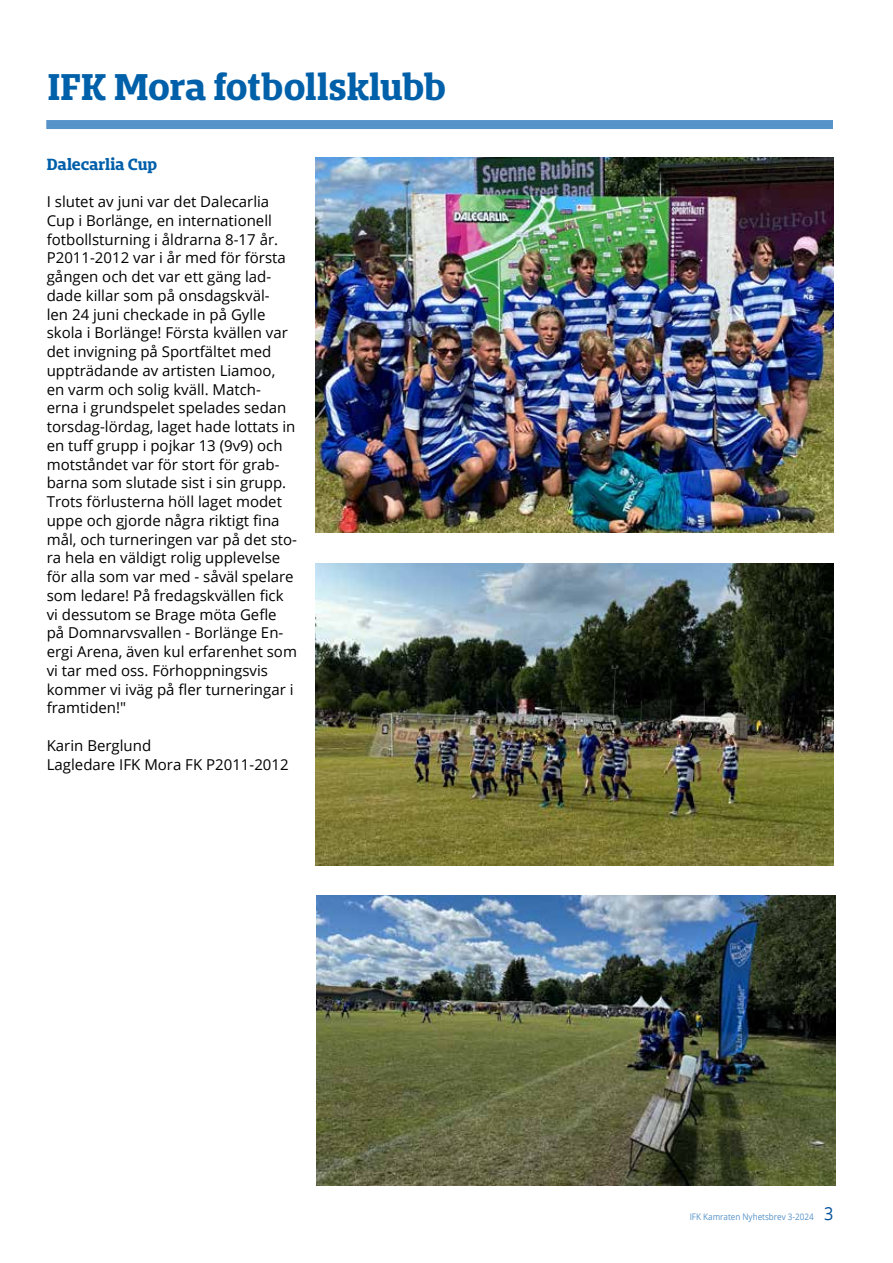
<style>
.page{position:relative;width:893px;height:1263px;background:#fff}
.page>*{position:absolute;margin:0;border:0;box-sizing:border-box;transform-origin:0 0}
.t1{font:700 34.5px "Bommer Slab";letter-spacing:-.005em;color:#0060a9}
.t2{font:15px/18.8px "Open Sans";color:#000}
.t3{font:700 15px "Bommer Slab";color:#005faa}
.t4{font:9px "Open Sans";color:#5693c9;scale:.9 1}
.s1{font-size:18px;color:#004f9a}
</style>
<div class="page">
<img style="left:315px;top:563px;width:518px;height:302px">
<div style="left:46px;top:120px;width:787px;height:9px;background:#5693c9"></div>
<img style="left:315px;top:158px;width:518px;height:375px">
<img style="left:317px;top:895px;width:518px;height:291px">
<h1 class="t1" style="left:48px;top:61px;width:400px">IFK Mora fotbollsklubb</h1>
<p class="t3" style="left:47px;top:153px;width:112px">Dalecarlia Cup</p>
<p class="t2" style="left:47px;top:192px;width:252px">I slutet av juni var det Dalecarlia Cup i Borlänge, en internationell fotbollsturning i åldrarna 8-17 år.<br>P2011-2012 var i år med för första gången och det var ett gäng lad&shy;dade killar som på onsdagskväl-<br>len 24 juni checkade in på Gylle skola i Borlänge! Första kvällen var det invigning på Sportfältet med uppträdande av artisten Liamoo,<br>en varm och solig kväll. Match-<br>erna i grundspelet spelades sedan torsdag-lördag, laget hade lottats in en tuff grupp i pojkar 13 (9v9) och motståndet var för stort för grab&shy;barna som slutade sist i sin grupp.<br>Trots förlusterna höll laget modet uppe och gjorde några riktigt fina mål, och turneringen var på det sto&shy;ra hela en väldigt rolig upplevelse för alla som var med - såväl spelare som ledare! På fredagskvällen fick vi dessutom se Brage möta Gefle på Domnarvsvallen - Borlänge En&shy;ergi Arena, även kul erfarenhet som vi tar med oss. Förhoppningsvis kommer vi iväg på fler turneringar i framtiden!"</p>
<p class="t2" style="left:47px;top:736px;width:243px">Karin Berglund<br>Lagledare IFK Mora FK P2011-2012</p>
<p class="t4" style="left:690px;top:1211px;width:161px">IFK Kamraten Nyhetsbrev 3-2024 <span class="s1">3</span></p>
</div>
